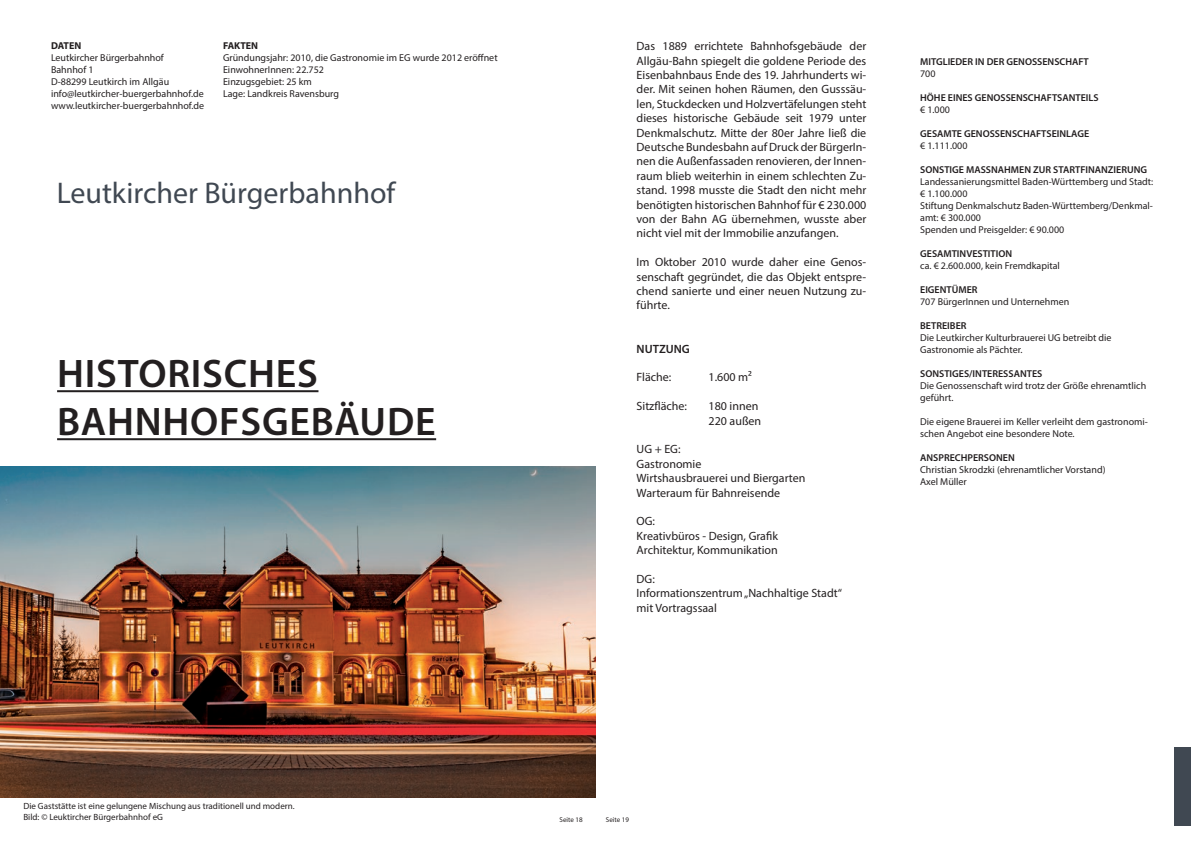
<style>
.page{position:relative;width:1191px;height:842px;background:#fff}
.page>*{position:absolute;margin:0;border:0;box-sizing:border-box;transform-origin:0 0}
.t1{font:600 40px/48px "Myriad Pro";letter-spacing:.02em;color:#231f20}
.t2{font:30px "Myriad Pro";color:#404852}
.t3{font:12px/14.4px "Myriad Pro";color:#231f20}
.t4{font:600 12px "Myriad Pro";color:#231f20}
.t5{font:10px/12px "Myriad Pro";color:#231f20}
.t6{font:600 10px "Myriad Pro";color:#231f20}
.t7{font:700 10px "Myriad Pro";color:#231f20}
.t8{font:9px/10.8px "Myriad Pro";color:#231f20}
.t9{font:7px "Myriad Pro";color:#231f20}
</style>
<div class="page">
<img style="left:0;top:466px;width:595px;height:332px">
<hr style="left:57px;top:390px;width:261px;height:2px;background:#231f20">
<hr style="left:57px;top:438px;width:379px;height:2px;background:#231f20">
<div style="left:1174px;top:747px;width:17px;height:79px;background:#404852"></div>
<p class="t7" style="left:51px;top:39px;width:32px">DATEN</p>
<p class="t5" style="left:51px;top:51px;width:155px">Leutkircher Bürgerbahnhof<br>Bahnhof 1<br>D-88299 Leutkirch im Allgäu info@leutkircher-buergerbahnhof.de www.leutkircher-buergerbahnhof.de</p>
<p class="t7" style="left:223px;top:39px;width:37px">FAKTEN</p>
<p class="t5" style="left:223px;top:51px;width:276px">Gründungsjahr: 2010, die Gastronomie im EG wurde 2012 eröffnet EinwohnerInnen: 22.752<br>Einzugsgebiet: 25 km<br>Lage: Landkreis Ravensburg</p>
<h2 class="t2" style="left:57px;top:175px;width:340px">Leutkircher Bürgerbahnhof</h2>
<h1 class="t1" style="left:57px;top:349px;width:380px">HISTORISCHES<br>BAHNHOFSGEBÄUDE</h1>
<p class="t3" style="left:636px;top:39px;width:231px;text-align:justify">Das 1889 errichtete Bahnhofsgebäude der Allgäu-Bahn spiegelt die goldene Periode des Eisenbahnbaus Ende des 19. Jahrhunderts wi&shy;der. Mit seinen hohen Räumen, den Gusssäu&shy;len, Stuckdecken und Holzvertäfelungen steht dieses historische Gebäude seit 1979 unter Denkmalschutz. Mitte der 80er Jahre ließ die Deutsche Bundesbahn auf Druck der BürgerIn&shy;nen die Außenfassaden renovieren, der Innen&shy;raum blieb weiterhin in einem schlechten Zu&shy;stand. 1998 musste die Stadt den nicht mehr benötigten historischen Bahnhof für € 230.000 von der Bahn AG übernehmen, wusste aber nicht viel mit der Immobilie anzufangen.</p>
<p class="t3" style="left:636px;top:255px;width:231px;text-align:justify">Im Oktober 2010 wurde daher eine Genos&shy;senschaft gegründet, die das Objekt entspre&shy;chend sanierte und einer neuen Nutzung zu&shy;führte.</p>
<p class="t4" style="left:636px;top:341px;width:55px">NUTZUNG</p>
<p class="t3" style="left:636px;top:370px;width:36px">Fläche:</p>
<p class="t3" style="left:708px;top:370px;width:45px">1.600 m²</p>
<p class="t3" style="left:636px;top:399px;width:52px">Sitzfläche:</p>
<p class="t3" style="left:708px;top:399px;width:54px">180 innen<br>220 außen</p>
<p class="t3" style="left:636px;top:442px;width:170px">UG + EG:<br>Gastronomie<br>Wirtshausbrauerei und Biergarten<br>Warteraum für Bahnreisende</p>
<p class="t3" style="left:636px;top:514px;width:143px">OG:<br>Kreativbüros - Design, Grafik<br>Architektur, Kommunikation</p>
<p class="t3" style="left:636px;top:571px;width:207px">DG:<br>Informationszentrum „Nachhaltige Stadt“ mit Vortragssaal</p>
<p class="t6" style="left:920px;top:55px;width:170px">MITGLIEDER IN DER GENOSSENSCHAFT</p>
<p class="t5" style="left:920px;top:67px;width:17px">700</p>
<p class="t6" style="left:920px;top:91px;width:180px">HÖHE EINES GENOSSENSCHAFTSANTEILS</p>
<p class="t5" style="left:920px;top:103px;width:31px">€ 1.000</p>
<p class="t6" style="left:920px;top:127px;width:170px">GESAMTE GENOSSENSCHAFTSEINLAGE</p>
<p class="t5" style="left:920px;top:139px;width:49px">€ 1.111.000</p>
<p class="t6" style="left:920px;top:163px;width:228px">SONSTIGE MASSNAHMEN ZUR STARTFINANZIERUNG</p>
<p class="t5" style="left:920px;top:175px;width:235px">Landessanierungsmittel Baden-Württemberg und Stadt: € 1.100.000<br>Stiftung Denkmalschutz Baden-Württemberg/Denkmal&shy;amt: € 300.000<br>Spenden und Preisgelder: € 90.000</p>
<p class="t6" style="left:920px;top:247px;width:94px">GESAMTINVESTITION</p>
<p class="t5" style="left:920px;top:259px;width:141px">ca. € 2.600.000, kein Fremdkapital</p>
<p class="t6" style="left:920px;top:283px;width:59px">EIGENTÜMER</p>
<p class="t5" style="left:920px;top:295px;width:151px">707 BürgerInnen und Unternehmen</p>
<p class="t6" style="left:920px;top:319px;width:48px">BETREIBER</p>
<p class="t5" style="left:920px;top:331px;width:193px">Die Leutkircher Kulturbrauerei UG betreibt die<br>Gastronomie als Pächter.</p>
<p class="t6" style="left:920px;top:367px;width:124px">SONSTIGES/INTERESSANTES</p>
<p class="t5" style="left:920px;top:379px;width:227px">Die Genossenschaft wird trotz der Größe ehrenamtlich geführt.</p>
<p class="t5" style="left:920px;top:415px;width:229px">Die eigene Brauerei im Keller verleiht dem gastronomi&shy;schen Angebot eine besondere Note.</p>
<p class="t6" style="left:920px;top:451px;width:96px">ANSPRECHPERSONEN</p>
<p class="t5" style="left:920px;top:463px;width:187px">Christian Skrodzki (ehrenamtlicher Vorstand)<br>Axel Müller</p>
<p class="t8" style="left:23px;top:800px;width:273px">Die Gaststätte ist eine gelungene Mischung aus traditionell und modern.<br>Bild: © Leuktircher Bürgerbahnhof eG</p>
<p class="t9" style="left:559px;top:815px;width:25px">Seite 18</p>
<p class="t9" style="left:606px;top:815px;width:25px">Seite 19</p>
</div>
